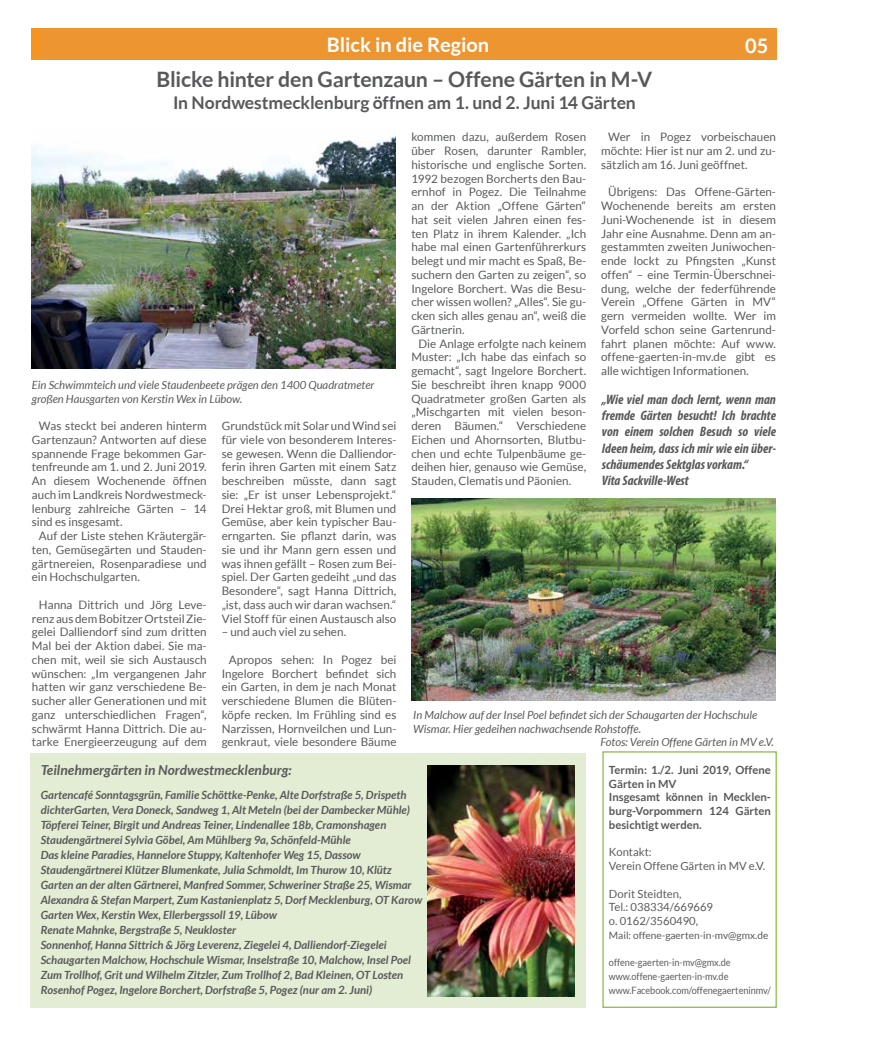
<style>
.page{position:relative;width:877px;height:1049px;background:#fff}
.page>*{position:absolute;margin:0;border:0;box-sizing:border-box;transform-origin:0 0}
.t1{font:700 21.25px "Lato";letter-spacing:-.01em;color:#58595b}
.t2{font:700 20px "Lato";color:#fff}
.t3{font:700 17.5px "Lato";letter-spacing:-.005em;color:#58595b}
.t4{font:italic 700 condensed 13.75px/16.2px "Myriad Pro";color:#58595b}
.t5{font:italic 700 13.75px "Lato";color:#58595b}
.t6{font:11.62px/13.8px "Lato";color:#58595b;text-align:justify}
.t7{font:italic 700 11.25px/15px "Lato";color:#58595b}
.t8{font:italic 11.25px/13.8px "Lato";color:#58595b}
.t9{font:700 11.25px/13.8px "Lato";color:#58595b}
.t10{font:11.25px/13.8px "Lato";color:#58595b}
.t11{font:10.12px/13.8px "Lato";color:#58595b;scale:.9 1}
.t12{font:10.12px "Lato";color:#58595b}
</style>
<div class="page">
<div style="left:40px;top:28px;width:736px;height:32px;background:#ec9531"></div>
<div style="left:602px;top:751px;width:175px;height:257px;border:1px solid #87bc40"></div>
<img style="left:32px;top:135px;width:364px;height:234px">
<div style="left:30px;top:753px;width:556px;height:254px;background:#e3edd3"></div>
<img style="left:411px;top:499px;width:365px;height:202px">
<img style="left:428px;top:765px;width:147px;height:232px">
<h2 class="t2" style="left:327px;top:34px;width:164px">Blick in die Region</h2>
<h2 class="t2" style="left:745px;top:34px;width:25px">05</h2>
<h1 class="t1" style="left:157px;top:67px;width:497px">Blicke hinter den Gartenzaun – Offene Gärten in M-V</h1>
<h3 class="t3" style="left:173px;top:93px;width:464px">In Nordwestmecklenburg öffnen am 1. und 2. Juni 14 Gärten</h3>
<p class="t8" style="left:32px;top:378px;width:344px">Ein Schwimmteich und viele Staudenbeete prägen den 1400 Quadratmeter großen Hausgarten von Kerstin Wex in Lübow.</p>
<p class="t6" style="left:32px;top:419px;width:176px;text-indent:7px">Was steckt bei anderen hinterm Gartenzaun? Antworten auf diese spannende Frage bekommen Gar&shy;tenfreunde am 1. und 2. Juni 2019.<br>An diesem Wochenende öffnen auch im Landkreis Nordwestmeck&shy;lenburg zahlreiche Gärten – 14 sind es insgesamt.</p>
<p class="t6" style="left:32px;top:529px;width:176px;text-indent:7px">Auf der Liste stehen Kräutergär&shy;ten, Gemüsegärten und Stauden&shy;gärtnereien, Rosenparadiese und ein Hochschulgarten.</p>
<p class="t6" style="left:32px;top:598px;width:176px;text-indent:7px">Hanna Dittrich und Jörg Leve&shy;renz aus dem Bobitzer Ortsteil Zie&shy;gelei Dalliendorf sind zum dritten Mal bei der Aktion dabei. Sie ma&shy;chen mit, weil sie sich Austausch wünschen: „Im vergangenen Jahr hatten wir ganz verschiedene Be&shy;sucher aller Generationen und mit ganz unterschiedlichen Fragen“, schwärmt Hanna Dittrich. Die au&shy;tarke Energieerzeugung auf dem</p>
<p class="t6" style="left:222px;top:419px;width:176px">Grundstück mit Solar und Wind sei für viele von besonderem Interes&shy;se gewesen. Wenn die Dalliendor&shy;ferin ihren Garten mit einem Satz beschreiben müsste, dann sagt sie: „Er ist unser Lebensprojekt.“ Drei Hektar groß, mit Blumen und Gemüse, aber kein typischer Bau&shy;erngarten. Sie pflanzt darin, was sie und ihr Mann gern essen und was ihnen gefällt – Rosen zum Bei&shy;spiel. Der Garten gedeiht „und das Besondere“, sagt Hanna Dittrich, „ist, dass auch wir daran wachsen.“ Viel Stoff für einen Austausch also</p>
<p class="t6" style="left:222px;top:625px;width:126px">– und auch viel zu sehen.</p>
<p class="t6" style="left:222px;top:653px;width:176px;text-indent:7px">Apropos sehen: In Pogez bei Ingelore Borchert befindet sich ein Garten, in dem je nach Monat verschiedene Blumen die Blüten&shy;köpfe recken. Im Frühling sind es Narzissen, Hornveilchen und Lun&shy;genkraut, viele besondere Bäume</p>
<p class="t6" style="left:411px;top:130px;width:176px">kommen dazu, außerdem Rosen über Rosen, darunter Rambler, historische und englische Sorten.<br>1992 bezogen Borcherts den Bau&shy;ernhof in Pogez. Die Teilnahme an der Aktion „Offene Gärten“ hat seit vielen Jahren einen fes&shy;ten Platz in ihrem Kalender. „Ich habe mal einen Gartenführerkurs belegt und mir macht es Spaß, Be&shy;suchern den Garten zu zeigen“, so Ingelore Borchert. Was die Besu&shy;cher wissen wollen? „Alles“. Sie gu&shy;cken sich alles genau an“, weiß die Gärtnerin.</p>
<p class="t6" style="left:411px;top:336px;width:176px;text-indent:7px">Die Anlage erfolgte nach keinem Muster: „Ich habe das einfach so gemacht“, sagt Ingelore Borchert.<br>Sie beschreibt ihren knapp 9000<br>Quadratmeter großen Garten als „Mischgarten mit vielen beson&shy;deren Bäumen.“ Verschiedene Eichen und Ahornsorten, Blutbu&shy;chen und echte Tulpenbäume ge&shy;deihen hier, genauso wie Gemüse, Stauden, Clematis und Päonien.</p>
<p class="t6" style="left:601px;top:130px;width:176px;text-indent:7px">Wer in Pogez vorbeischauen möchte: Hier ist nur am 2. und zu&shy;sätzlich am 16. Juni geöffnet.</p>
<p class="t6" style="left:601px;top:185px;width:176px;text-indent:7px">Übrigens: Das Offene-Gärten-Wochenende bereits am ersten Juni-Wochenende ist in diesem Jahr eine Ausnahme. Denn am an&shy;gestammten zweiten Juniwochen&shy;ende lockt zu Pfingsten „Kunst offen“ – eine Termin-Überschnei&shy;dung, welche der federführende Verein „Offene Gärten in MV“ gern vermeiden wollte. Wer im Vorfeld schon seine Gartenrund&shy;fahrt planen möchte: Auf www. offene-gaerten-in-mv.de gibt es alle wichtigen Informationen.</p>
<p class="t4" style="left:602px;top:391px;width:176px">„Wie viel man doch lernt, wenn man fremde Gärten besucht! Ich brachte von einem solchen Besuch so viele<br>Ideen heim, dass ich mir wie ein über&shy;schäumendes Sektglas vorkam.“<br>Vita Sackville-West</p>
<p class="t8" style="left:413px;top:708px;width:346px">In Malchow auf der Insel Poel befindet sich der Schaugarten der Hochschule</p>
<p class="t8" style="left:413px;top:722px;width:229px">Wismar. Hier gedeihen nachwachsende Rohstoffe.</p>
<p class="t8" style="left:600px;top:736px;width:175px">Fotos: Verein Offene Gärten in MV e.V.</p>
<p class="t5" style="left:41px;top:762px;width:252px">Teilnehmergärten in Nordwestmecklenburg:</p>
<p class="t7" style="left:41px;top:787px;width:383px">Gartencafé Sonntagsgrün, Familie Schöttke-Penke, Alte Dorfstraße 5, Drispeth dichterGarten, Vera Doneck, Sandweg 1, Alt Meteln (bei der Dambecker Mühle)<br>Töpferei Teiner, Birgit und Andreas Teiner, Lindenallee 18b, Cramonshagen Staudengärtnerei Sylvia Göbel, Am Mühlberg 9a, Schönfeld-Mühle<br>Das kleine Paradies, Hannelore Stuppy, Kaltenhofer Weg 15, Dassow Staudengärtnerei Klützer Blumenkate, Julia Schmoldt, Im Thurow 10, Klütz Garten an der alten Gärtnerei, Manfred Sommer, Schweriner Straße 25, Wismar Alexandra &amp; Stefan Marpert, Zum Kastanienplatz 5, Dorf Mecklenburg, OT Karow Garten Wex, Kerstin Wex, Ellerbergssoll 19, Lübow<br>Renate Mahnke, Bergstraße 5, Neukloster<br>Sonnenhof, Hanna Sittrich &amp; Jörg Leverenz, Ziegelei 4, Dalliendorf-Ziegelei Schaugarten Malchow, Hochschule Wismar, Inselstraße 10, Malchow, Insel Poel Zum Trollhof, Grit und Wilhelm Zitzler, Zum Trollhof 2, Bad Kleinen, OT Losten Rosenhof Pogez, Ingelore Borchert, Dorfstraße 5, Pogez (nur am 2. Juni)</p>
<p class="t9" style="left:609px;top:763px;width:163px">Termin: 1./2. Juni 2019, Offene<br>Gärten in MV<br>Insgesamt können in Mecklen&shy;burg-Vorpommern 124 Gärten besichtigt werden.</p>
<p class="t10" style="left:609px;top:845px;width:158px">Kontakt:<br>Verein Offene Gärten in MV e.V.</p>
<p class="t10" style="left:609px;top:886px;width:106px">Dorit Steidten,<br>Tel.: 038334/669669 o. 0162/3560490,</p>
<p class="t12" style="left:609px;top:929px;width:161px">Mail: offene-gaerten-in-mv@gmx.de</p>
<p class="t11" style="left:609px;top:956px;width:181px">offene-gaerten-in-mv@gmx.de www.offene-gaerten-in-mv.de www.Facebook.com/offenegaerteninmv/</p>
</div>
